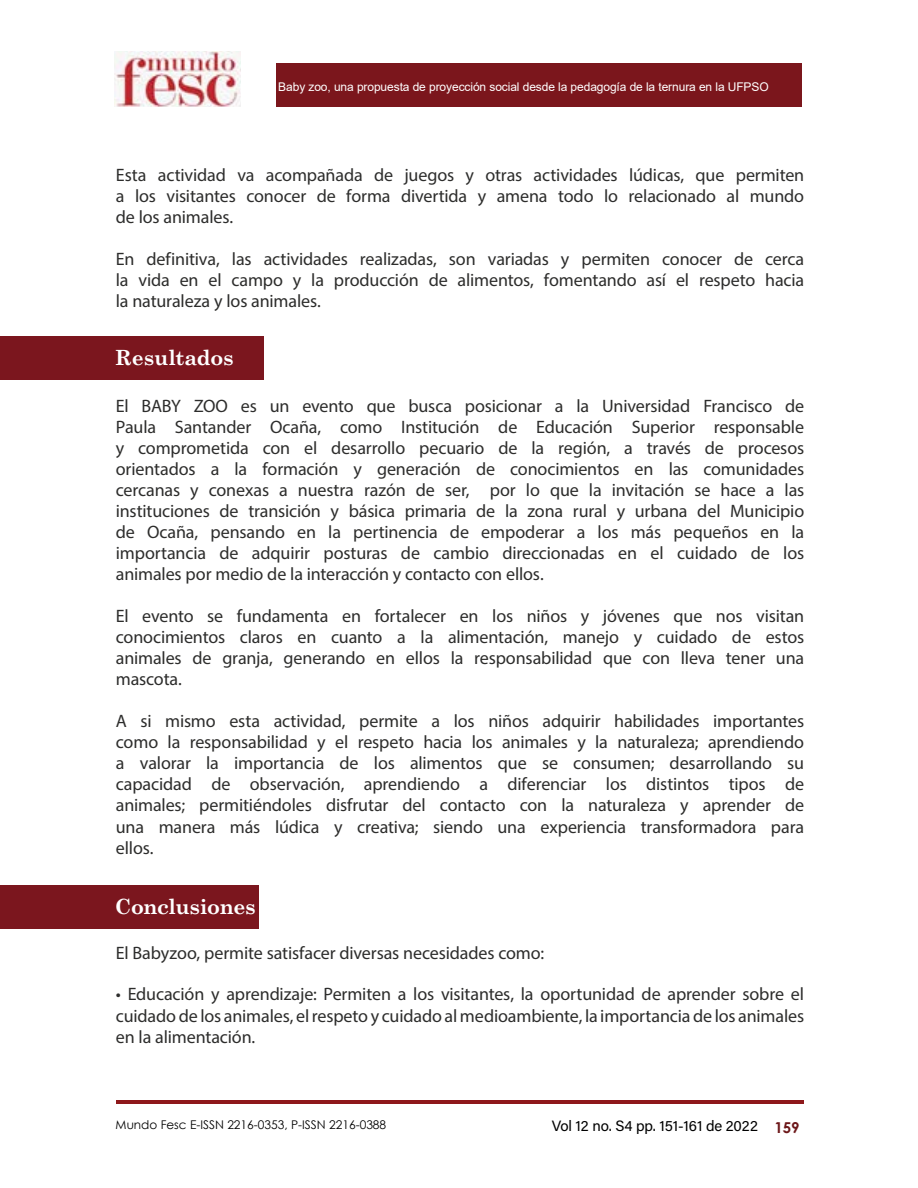
<style>
.page{position:relative;width:918px;height:1188px;background:#fff}
.page>*{position:absolute;margin:0;border:0;box-sizing:border-box;transform-origin:0 0}
.t1{font:700 21px "Century Schoolbook";letter-spacing:-.02em;color:#fff}
.t2{font:18px/21px "Myriad Pro";letter-spacing:-.01em;color:#2d2d2c;text-align:justify}
.t3{font:15px "Acumin Variable Concept";letter-spacing:-.01em;color:#000}
.t4{font:700 15px "Century Gothic";color:#6c1719}
.t5{font:12px "Arial";letter-spacing:-.01em;color:#fff}
.t6{font:12px "Century Gothic";color:#000}
</style>
<div class="page">
<img style="left:115px;top:52px;width:126px;height:54px">
<div style="left:277px;top:63px;width:525px;height:43px;background:#7b161c"></div>
<hr style="left:116px;top:1100px;width:687px;height:3px;background:#8e181b">
<div style="left:0;top:336px;width:264px;height:43px;background:#7b161e"></div>
<div style="left:0;top:885px;width:259px;height:43px;background:#7b161e"></div>
<p class="t5" style="left:278px;top:79px;width:492px">Baby zoo, una propuesta de proyección social desde la pedagogía de la ternura en la UFPSO</p>
<p class="t2" style="left:116px;top:165px;width:690px">Esta actividad va acompañada de juegos y otras actividades lúdicas, que permiten a los visitantes conocer de forma divertida y amena todo lo relacionado al mundo de los animales.</p>
<p class="t2" style="left:116px;top:249px;width:690px">En definitiva, las actividades realizadas, son variadas y permiten conocer de cerca la vida en el campo y la producción de alimentos, fomentando así el respeto hacia la naturaleza y los animales.</p>
<p class="t1" style="left:115px;top:341px;width:120px">Resultados</p>
<p class="t2" style="left:116px;top:396px;width:690px">El BABY ZOO es un evento que busca posicionar a la Universidad Francisco de Paula Santander Ocaña, como Institución de Educación Superior responsable y comprometida con el desarrollo pecuario de la región, a través de procesos orientados a la formación y generación de conocimientos en las comunidades cercanas y conexas a nuestra razón de ser, por lo que la invitación se hace a las instituciones de transición y básica primaria de la zona rural y urbana del Municipio de Ocaña, pensando en la pertinencia de empoderar a los más pequeños en la importancia de adquirir posturas de cambio direccionadas en el cuidado de los animales por medio de la interacción y contacto con ellos.</p>
<p class="t2" style="left:116px;top:606px;width:690px">El evento se fundamenta en fortalecer en los niños y jóvenes que nos visitan conocimientos claros en cuanto a la alimentación, manejo y cuidado de estos animales de granja, generando en ellos la responsabilidad que con lleva tener una mascota.</p>
<p class="t2" style="left:116px;top:711px;width:690px">A si mismo esta actividad, permite a los niños adquirir habilidades importantes como la responsabilidad y el respeto hacia los animales y la naturaleza; aprendiendo a valorar la importancia de los alimentos que se consumen; desarrollando su capacidad de observación, aprendiendo a diferenciar los distintos tipos de animales; permitiéndoles disfrutar del contacto con la naturaleza y aprender de una manera más lúdica y creativa; siendo una experiencia transformadora para ellos.</p>
<p class="t1" style="left:115px;top:890px;width:142px">Conclusiones</p>
<p class="t2" style="left:116px;top:942px;width:430px">El Babyzoo, permite satisfacer diversas necesidades como:</p>
<p class="t2" style="left:116px;top:984px;width:690px">• Educación y aprendizaje: Permiten a los visitantes, la oportunidad de aprender sobre el cuidado de los animales, el respeto y cuidado al medioambiente, la importancia de los animales en la alimentación.</p>
<p class="t6" style="left:116px;top:1116px;width:272px">Mundo Fesc E-ISSN 2216-0353, P-ISSN 2216-0388</p>
<p class="t3" style="left:552px;top:1115px;width:208px">Vol 12 no. S4 pp. 151-161 de 2022</p>
<p class="t4" style="left:774px;top:1116px;width:27px">159</p>
</div>
